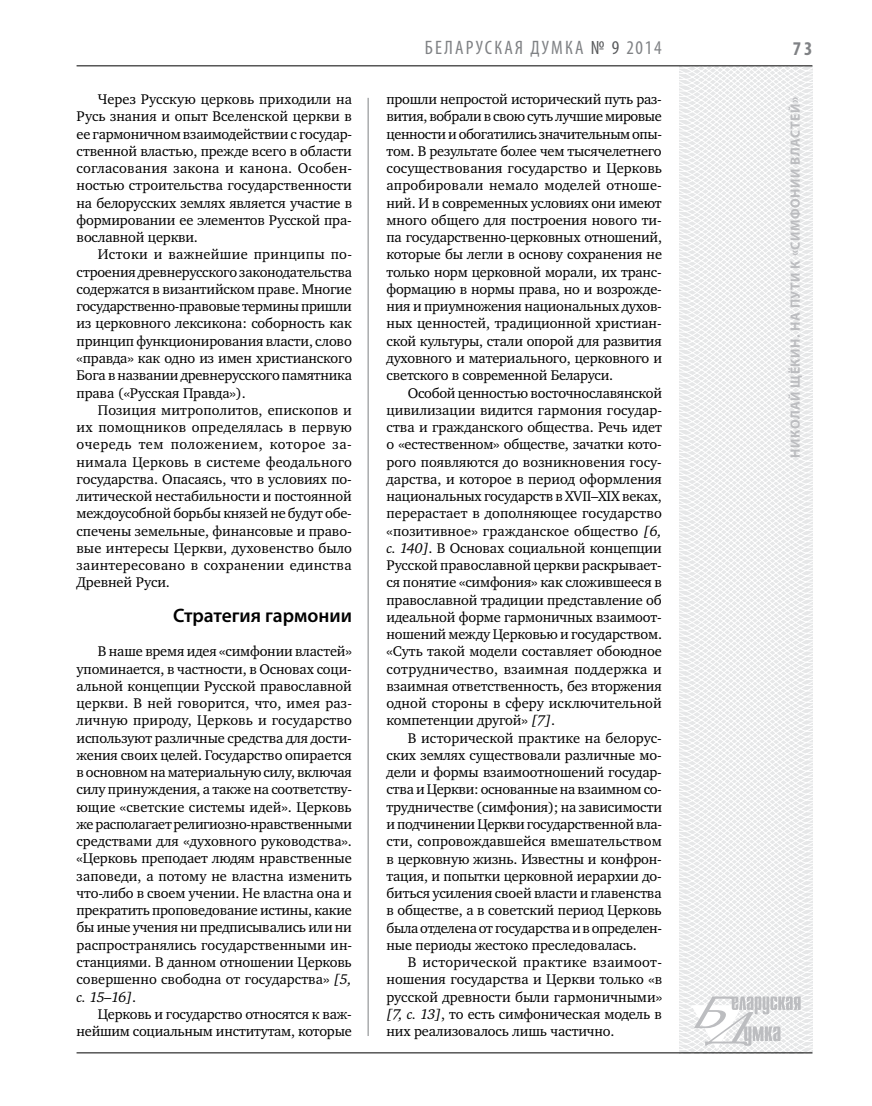
<style>
.page{position:relative;width:872px;height:1106px;background:#fff}
.page>*{position:absolute;margin:0;border:0;box-sizing:border-box;transform-origin:0 0}
.t1{font:condensed 19.5px "Myriad Pro";letter-spacing:.11em;color:#808285}
.t2{font:600 19.5px "Myriad Pro";letter-spacing:-.005em;color:#000}
.t3{font:700 condensed 19.5px "Myriad Pro";color:#808285}
.t4{font:14.4px/17.2px "Charter C";letter-spacing:-.01em;color:#000;text-align:justify}
.t5{font:700 13.5px "Myriad Pro";letter-spacing:.04em;color:#bcbdc0}
.s1{font-style:italic}
.s2{color:#58595b}
</style>
<div class="page">
<hr style="left:368px;top:98px;width:1px;height:938px;background:#808285">
<svg style="left:621px;top:65px;width:192px;height:989px"></svg>
<svg style="left:691px;top:996px;width:109px;height:53px"></svg>
<hr style="left:77px;top:65px;width:735px;height:1px;background:#000">
<hr style="left:77px;top:1052px;width:735px;height:1px;background:#000">
<p class="t4" style="left:77px;top:91px;width:277px;text-indent:21px">Через Русскую церковь приходили на Русь знания и опыт Вселенской церкви в ее гармоничном взаимодействии с государ&shy;ственной властью, прежде всего в области согласования закона и канона. Особен&shy;ностью строительства государственности на белорусских землях является участие в формировании ее элементов Русской пра&shy;вославной церкви.</p>
<p class="t4" style="left:77px;top:246px;width:277px;text-indent:21px">Истоки и важнейшие принципы по&shy;строения древнерусского законодательства содержатся в византийском праве. Многие государственно-правовые термины пришли из церковного лексикона: соборность как принцип функционирования власти, слово «правда» как одно из имен христианского Бога в названии древнерусского памятника права («Русская Правда»).</p>
<p class="t4" style="left:77px;top:401px;width:277px;text-indent:21px">Позиция митрополитов, епископов и их помощников определялась в первую очередь тем положением, которое за&shy;нимала Церковь в системе феодального государства. Опасаясь, что в условиях по&shy;литической нестабильности и постоянной междоусобной борьбы князей не будут обе&shy;спечены земельные, финансовые и право&shy;вые интересы Церкви, духовенство было заинтересовано в сохранении единства Древней Руси.</p>
<h1 class="t2" style="left:173px;top:603px;width:180px">Стратегия гармонии</h1>
<p class="t4" style="left:77px;top:643px;width:277px;text-indent:21px">В наше время идея «симфонии властей» упоминается, в частности, в Основах соци&shy;альной концепции Русской православной церкви. В ней говорится, что, имея раз&shy;личную природу, Церковь и государство используют различные средства для дости&shy;жения своих целей. Государство опирается в основном на материальную силу, включая силу принуждения, а также на соответству&shy;ющие «светские системы идей». Церковь же располагает религиозно-нравственными средствами для «духовного руководства». «Церковь преподает людям нравственные заповеди, а потому не властна изменить что-либо в своем учении. Не властна она и прекратить проповедование истины, какие бы иные учения ни предписывались или ни распространялись государственными ин&shy;станциями. В данном отношении Церковь совершенно свободна от государства» <span class="s1">[5, с. 15–16]</span>.</p>
<p class="t4" style="left:77px;top:1005px;width:277px;text-align:right">Церковь и государство относятся к важ&shy;нейшим социальным институтам, которые</p>
<h1 class="t1" style="left:425px;top:36px;width:238px">БЕЛАРУСКАЯ ДУМКА <span class="s2">№ 9</span> 2014</h1>
<h1 class="t3" style="left:793px;top:37px;width:21px">73</h1>
<p class="t4" style="left:386px;top:91px;width:277px">прошли непростой исторический путь раз&shy;вития, вобрали в свою суть лучшие мировые ценности и обогатились значительным опы&shy;том. В результате более чем тысячелетнего сосуществования государство и Церковь апробировали немало моделей отноше&shy;ний. И в современных условиях они имеют много общего для построения нового ти&shy;па государственно-церковных отношений, которые бы легли в основу сохранения не только норм церковной морали, их транс&shy;формацию в нормы права, но и возрожде&shy;ния и приумножения национальных духов&shy;ных ценностей, традиционной христиан&shy;ской культуры, стали опорой для развития духовного и материального, церковного и светского в современной Беларуси.</p>
<p class="t4" style="left:386px;top:384px;width:277px;text-indent:21px">Особой ценностью восточнославянской цивилизации видится гармония государ&shy;ства и гражданского общества. Речь идет о «естественном» обществе, зачатки кото&shy;рого появляются до возникновения госу&shy;дарства, и которое в период оформления национальных государств в XVII–XIX веках, перерастает в дополняющее государство «позитивное» гражданское общество <span class="s1">[6, с. 140]</span>. В Основах социальной концепции Русской православной церкви раскрывает&shy;ся понятие «симфония» как сложившееся в православной традиции представление об идеальной форме гармоничных взаимоот&shy;ношений между Церковью и государством. «Суть такой модели составляет обоюдное сотрудничество, взаимная поддержка и взаимная ответственность, без вторжения одной стороны в сферу исключительной компетенции другой» <span class="s1">[7]</span>.</p>
<p class="t4" style="left:386px;top:729px;width:277px;text-indent:21px">В исторической практике на белорус&shy;ских землях существовали различные мо&shy;дели и формы взаимоотношений государ&shy;ства и Церкви: основанные на взаимном со&shy;трудничестве (симфония); на зависимости и подчинении Церкви государственной вла&shy;сти, сопровождавшейся вмешательством в церковную жизнь. Известны и конфрон&shy;тация, и попытки церковной иерархии до&shy;биться усиления своей власти и главенства в обществе, а в советский период Церковь была отделена от государства и в определен&shy;ные периоды жестоко преследовалась.</p>
<p class="t4" style="left:386px;top:953px;width:277px;text-indent:21px">В исторической практике взаимоот&shy;ношения государства и Церкви только «в русской древности были гармоничными» <span class="s1">[7, с. 13]</span>, то есть симфоническая модель в них реализовалось лишь частично.</p>
<p class="t5" style="left:786px;top:457px;width:362px;rotate:-90deg">Николай ЩЁКИН. На пути к «симфонии властей»</p>
</div>
